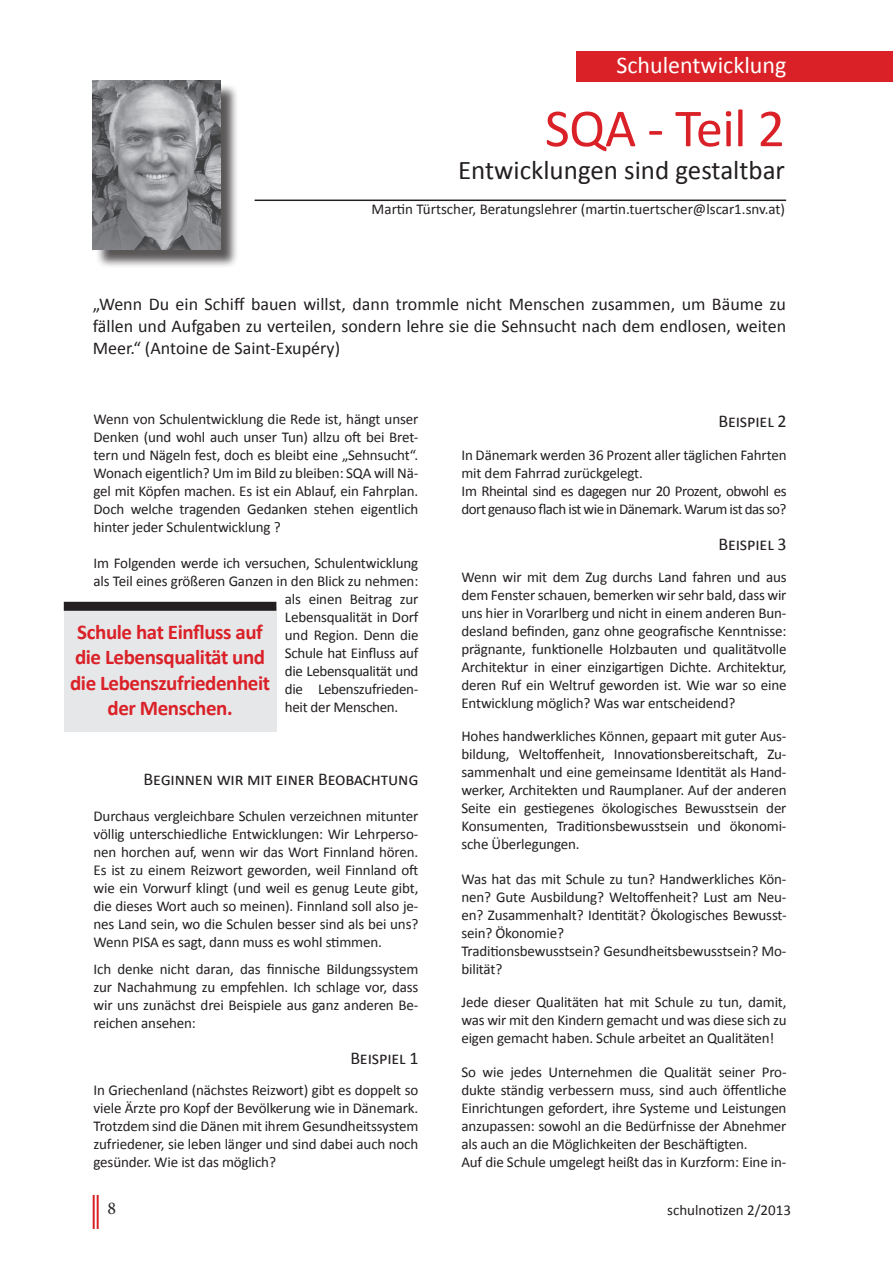
<style>
.page{position:relative;width:893px;height:1263px;background:#fff}
.page>*{position:absolute;margin:0;border:0;box-sizing:border-box;transform-origin:0 0}
.t1{font:54px "Calibri";letter-spacing:-.01em;color:#da2128}
.t2{font:27px "Calibri";color:#231f20}
.t3{font:24px "Calibri";color:#fff}
.t4{font:700 21px/25.2px "Calibri";letter-spacing:-.02em;color:#da2128;text-align:center}
.t5{font:18px/21.6px "Calibri";letter-spacing:-.01em;color:#231f20;text-align:justify}
.t6{font:18px "Minion Pro";color:#231f20}
.t7{font:15px/18px "Calibri";letter-spacing:-.01em;color:#231f20;text-align:justify}
</style>
<div class="page">
<hr style="left:97px;top:1195px;width:2px;height:34px;background:#da2128">
<hr style="left:93px;top:1195px;width:2px;height:34px;background:#da2128">
<div style="left:576px;top:51px;width:317px;height:30px;background:#da2128"></div>
<hr style="left:255px;top:200px;width:531px;height:1px;background:#231f20">
<div style="left:95px;top:83px;width:144px;height:186px;background:#231f20;opacity:.75"></div>
<img style="left:93px;top:81px;width:127px;height:169px">
<div style="left:64px;top:607px;width:212px;height:124px;background:#e6e7e9"></div>
<div style="left:64px;top:602px;width:212px;height:9px;background:#231f20"></div>
<h3 class="t3" style="left:616px;top:50px;width:171px">Schulentwicklung</h3>
<h1 class="t1" style="left:545px;top:94px;width:242px">SQA - Teil 2</h1>
<h2 class="t2" style="left:458px;top:153px;width:328px">Entwicklungen sind gestaltbar</h2>
<p class="t7" style="left:372px;top:200px;width:415px">Martin Türtscher, Beratungslehrer (martin.tuertscher@lscar1.snv.at)</p>
<p class="t5" style="left:93px;top:294px;width:695px">„Wenn Du ein Schiff bauen willst, dann trommle nicht Menschen zusammen, um Bäume zu fällen und Aufgaben zu verteilen, sondern lehre sie die Sehnsucht nach dem endlosen, weiten Meer.“ (Antoine de Saint-Exupéry)</p>
<p class="t7" style="left:94px;top:410px;width:326px">Wenn von Schulentwicklung die Rede ist, hängt unser Denken (und wohl auch unser Tun) allzu oft bei Bret&shy;tern und Nägeln fest, doch es bleibt eine „Sehnsucht“.<br>Wonach eigentlich? Um im Bild zu bleiben: SQA will Nä&shy;gel mit Köpfen machen. Es ist ein Ablauf, ein Fahrplan.<br>Doch welche tragenden Gedanken stehen eigentlich hinter jeder Schulentwicklung ?</p>
<p class="t7" style="left:94px;top:554px;width:326px">Im Folgenden werde ich versuchen, Schulentwicklung</p>
<p class="t7" style="left:94px;top:572px;width:326px">als Teil eines größeren Ganzen in den Blick zu nehmen:</p>
<p class="t7" style="left:285px;top:590px;width:135px">als einen Beitrag zur</p>
<p class="t7" style="left:285px;top:608px;width:135px">Lebensqualität in Dorf</p>
<p class="t7" style="left:285px;top:626px;width:135px">und Region. Denn die</p>
<p class="t7" style="left:285px;top:644px;width:135px">Schule hat Einfluss auf</p>
<p class="t7" style="left:285px;top:662px;width:135px">die Lebensqualität und</p>
<p class="t7" style="left:285px;top:680px;width:135px">die Lebenszufrieden-</p>
<p class="t7" style="left:285px;top:698px;width:115px">heit der Menschen.</p>
<h3 class="t4" style="left:70px;top:620px;width:202px">Schule hat Einfluss auf die Lebensqualität und die Lebenszufriedenheit der Menschen.</h3>
<p class="t5" style="left:144px;top:768px;width:276px">Beginnen wir mit einer Beobachtung</p>
<p class="t7" style="left:94px;top:806px;width:326px">Durchaus vergleichbare Schulen verzeichnen mitunter völlig unterschiedliche Entwicklungen: Wir Lehrperso&shy;nen horchen auf, wenn wir das Wort Finnland hören.<br>Es ist zu einem Reizwort geworden, weil Finnland oft wie ein Vorwurf klingt (und weil es genug Leute gibt, die dieses Wort auch so meinen). Finnland soll also je&shy;nes Land sein, wo die Schulen besser sind als bei uns?<br>Wenn PISA es sagt, dann muss es wohl stimmen.</p>
<p class="t7" style="left:94px;top:959px;width:326px">Ich denke nicht daran, das finnische Bildungssystem zur Nachahmung zu empfehlen. Ich schlage vor, dass wir uns zunächst drei Beispiele aus ganz anderen Be&shy;reichen ansehen:</p>
<p class="t5" style="left:350px;top:1047px;width:70px">Beispiel 1</p>
<p class="t7" style="left:94px;top:1081px;width:326px">In Griechenland (nächstes Reizwort) gibt es doppelt so viele Ärzte pro Kopf der Bevölkerung wie in Dänemark.<br>Trotzdem sind die Dänen mit ihrem Gesundheitssystem zufriedener, sie leben länger und sind dabei auch noch gesünder. Wie ist das möglich?</p>
<p class="t5" style="left:718px;top:410px;width:70px">Beispiel 2</p>
<p class="t7" style="left:461px;top:446px;width:327px;text-align:left">In Dänemark werden 36 Prozent aller täglichen Fahrten mit dem Fahrrad zurückgelegt.<br>Im Rheintal sind es dagegen nur 20 Prozent, obwohl es dort genauso flach ist wie in Dänemark. Warum ist das so?</p>
<p class="t5" style="left:718px;top:533px;width:70px">Beispiel 3</p>
<p class="t7" style="left:461px;top:568px;width:327px">Wenn wir mit dem Zug durchs Land fahren und aus dem Fenster schauen, bemerken wir sehr bald, dass wir uns hier in Vorarlberg und nicht in einem anderen Bun&shy;desland befinden, ganz ohne geografische Kenntnisse: prägnante, funktionelle Holzbauten und qualitätvolle Architektur in einer einzigartigen Dichte. Architektur, deren Ruf ein Weltruf geworden ist. Wie war so eine Entwicklung möglich? Was war entscheidend?</p>
<p class="t7" style="left:461px;top:727px;width:327px">Hohes handwerkliches Können, gepaart mit guter Aus&shy;bildung, Weltoffenheit, Innovationsbereitschaft, Zu&shy;sammenhalt und eine gemeinsame Identität als Hand&shy;werker, Architekten und Raumplaner. Auf der anderen Seite ein gestiegenes ökologisches Bewusstsein der Konsumenten, Traditionsbewusstsein und ökonomi&shy;sche Überlegungen.</p>
<p class="t7" style="left:461px;top:869px;width:327px;text-align:left">Was hat das mit Schule zu tun? Handwerkliches Kön&shy;nen? Gute Ausbildung? Weltoffenheit? Lust am Neu&shy;en? Zusammenhalt? Identität? Ökologisches Bewusst&shy;sein? Ökonomie?<br>Traditionsbewusstsein? Gesundheitsbewusstsein? Mo&shy;bilität?</p>
<p class="t7" style="left:461px;top:992px;width:327px">Jede dieser Qualitäten hat mit Schule zu tun, damit, was wir mit den Kindern gemacht und was diese sich zu eigen gemacht haben. Schule arbeitet an Qualitäten!</p>
<p class="t7" style="left:461px;top:1063px;width:327px;text-align:left">So wie jedes Unternehmen die Qualität seiner Pro&shy;dukte ständig verbessern muss, sind auch öffentliche Einrichtungen gefordert, ihre Systeme und Leistungen anzupassen: sowohl an die Bedürfnisse der Abnehmer als auch an die Möglichkeiten der Beschäftigten.<br>Auf die Schule umgelegt heißt das in Kurzform: Eine in-</p>
<p class="t6" style="left:107px;top:1196px;width:10px">8</p>
<p class="t7" style="left:667px;top:1201px;width:125px">schulnotizen 2/2013</p>
</div>
